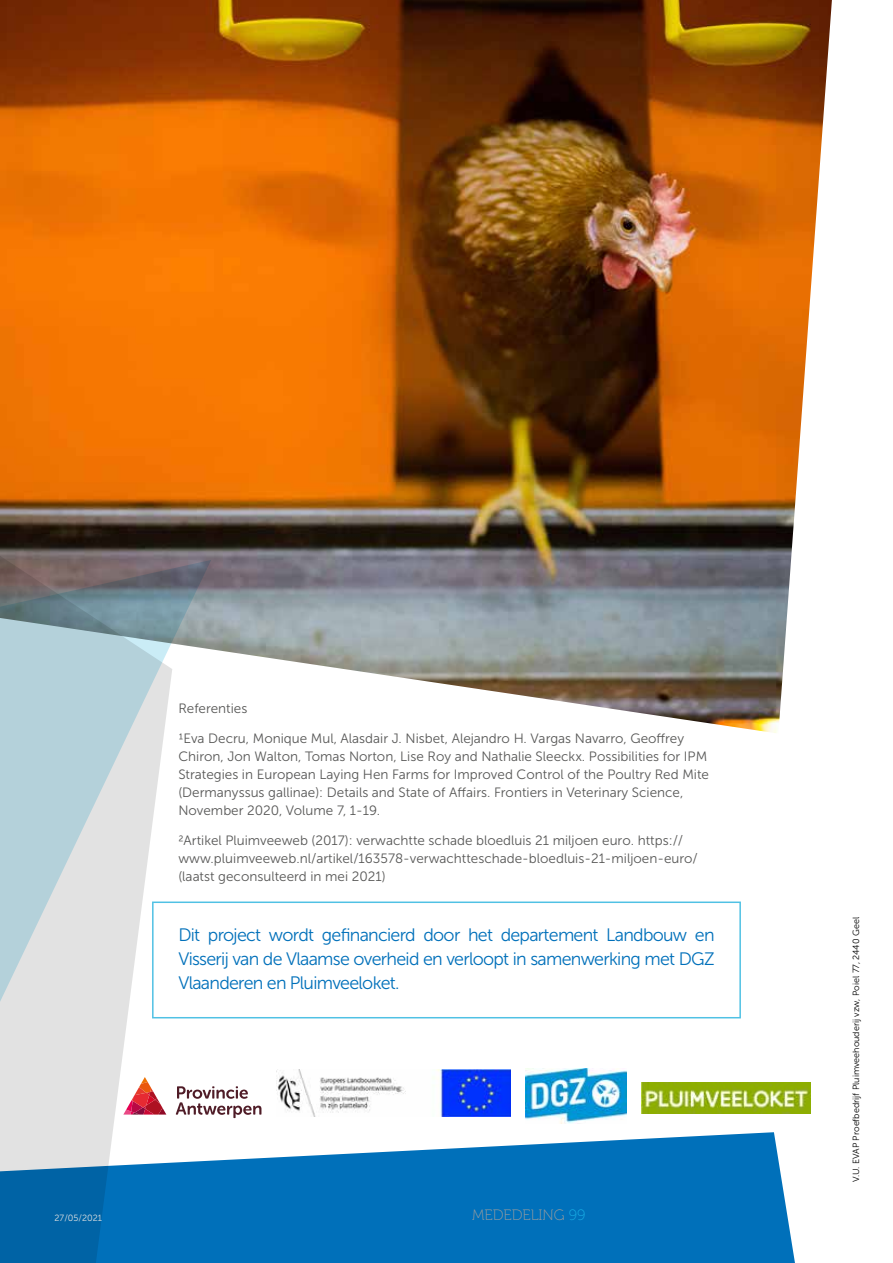
<style>
.page{position:relative;width:893px;height:1263px;background:#fff}
.page>*{position:absolute;margin:0;border:0;box-sizing:border-box;transform-origin:0 0}
.t1{font:18px/24px "Museo Sans 300";letter-spacing:-.04em;color:#0070ba;text-align:justify}
.t2{font:15px "Museo 100";color:#9d9d9c}
.t3{font:13.5px/18px "Museo Sans 300";color:#575756}
.t4{font:9px "Museo Sans 300";color:#000}
.t5{font:9px "Museo Sans 300";color:#fff}
.s1{color:#18ade5}
</style>
<div class="page">
<img style="left:0;top:0;width:832px;height:733px">
<svg style="left:172px;top:1132px;width:623px;height:131px;background:#2182c3"></svg>
<svg style="left:0;top:482px;width:172px;height:781px;background:#7e95a3"></svg>
<svg style="left:0;top:560px;width:211px;height:480px"></svg>
<div style="left:152px;top:901px;width:589px;height:117px;border:2px solid #50c1e4"></div>
<svg style="left:176px;top:1086px;width:85px;height:32px"></svg>
<svg style="left:123px;top:1077px;width:43px;height:37px"></svg>
<img style="left:525px;top:1068px;width:102px;height:56px">
<img style="left:641px;top:1082px;width:170px;height:32px">
<img style="left:276px;top:1069px;width:234px;height:47px">
<p class="t3" style="left:178px;top:699px;width:70px">Referenties</p>
<p class="t3" style="left:178px;top:729px;width:532px">1Eva Decru, Monique Mul, Alasdair J. Nisbet, Alejandro H. Vargas Navarro, Geoffrey Chiron, Jon Walton, Tomas Norton, Lise Roy and Nathalie Sleeckx. Possibilities for IPM Strategies in European Laying Hen Farms for Improved Control of the Poultry Red Mite (Dermanyssus gallinae): Details and State of Affairs. Frontiers in Veterinary Science, November 2020, Volume 7, 1-19.</p>
<p class="t3" style="left:178px;top:831px;width:521px">2Artikel Pluimveeweb (2017): verwachtte schade bloedluis 21 miljoen euro. https:// www.pluimveeweb.nl/artikel/163578-verwachtteschade-bloedluis-21-miljoen-euro/ (laatst geconsulteerd in mei 2021)</p>
<h1 class="t1" style="left:178px;top:923px;width:538px">Dit project wordt gefinancierd door het departement Landbouw en Visserij van de Vlaamse overheid en verloopt in samenwerking met DGZ Vlaanderen en Pluimveeloket.</h1>
<p class="t5" style="left:55px;top:1213px;width:49px">27/05/2021</p>
<p class="t2" style="left:472px;top:1207px;width:115px">MEDEDELING <span class="s1">99</span></p>
<p class="t4" style="left:851px;top:1182px;width:267px;rotate:-90deg">V.U. EVAP Proefbedrijf Pluimveehouderij vzw, Poiel 77, 2440 Geel</p>
</div>
